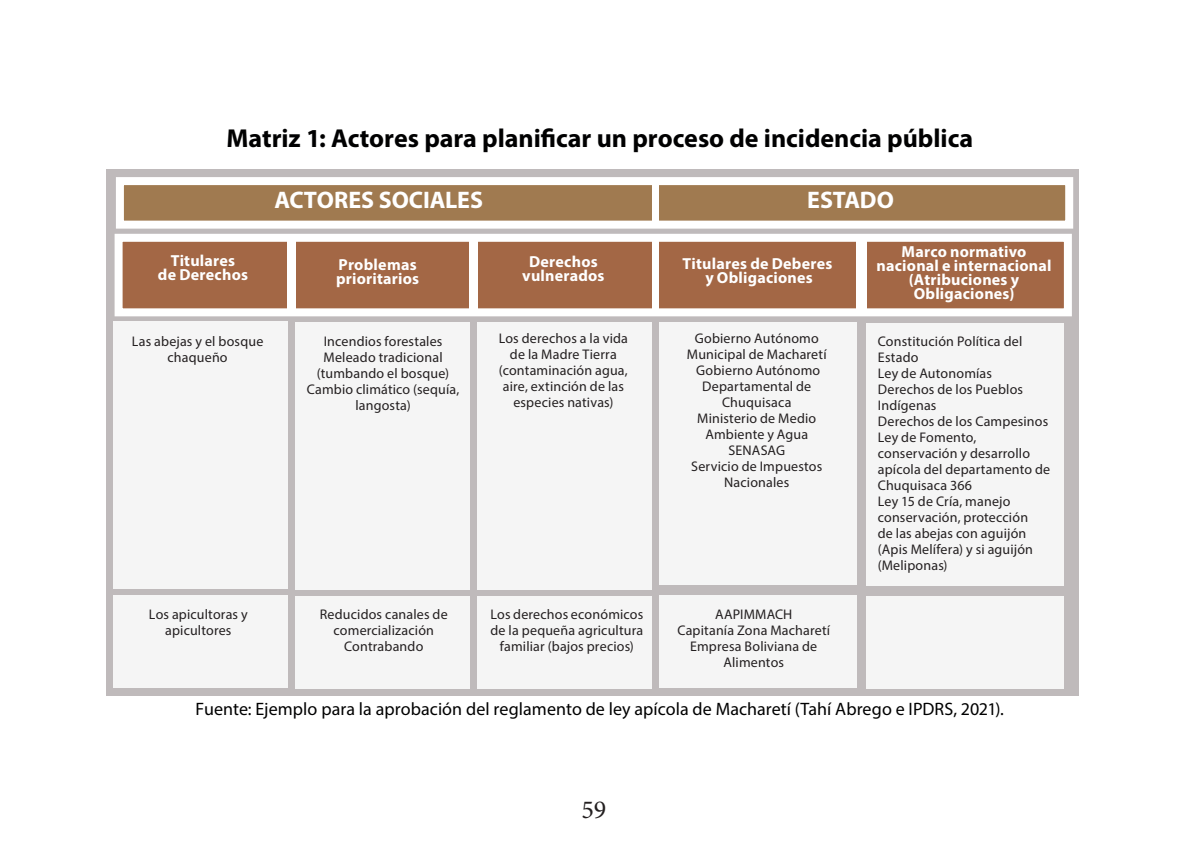
<style>
.page{position:relative;width:1191px;height:851px;background:#fff}
.page>*{position:absolute;margin:0;border:0;box-sizing:border-box;transform-origin:0 0}
.t1{font:700 26px "Myriad Pro";color:#000001}
.t2{font:26px "Minion Pro";color:#231f20}
.t3{font:700 24px "Myriad Pro";letter-spacing:-.005em;color:#fff}
.t4{font:18px "Myriad Pro";letter-spacing:.005em;color:#000001}
.t5{font:700 16px/14px "Myriad Pro";letter-spacing:.015em;color:#fff;text-align:center}
.t6{font:14px/16px "Myriad Pro";letter-spacing:.01em;color:#231f20;text-align:center}
</style>
<div class="page">
<div style="left:106px;top:170px;width:973px;height:525px;background:#bfbabb"></div>
<div style="left:659px;top:322px;width:197px;height:262px;background:#f5f5f5"></div>
<div style="left:866px;top:323px;width:197px;height:262px;background:#f5f5f5"></div>
<div style="left:659px;top:595px;width:197px;height:93px;background:#f5f5f5"></div>
<div style="left:866px;top:595px;width:197px;height:93px;background:#f5f5f5"></div>
<div style="left:113px;top:322px;width:174px;height:267px;background:#f5f5f5"></div>
<div style="left:295px;top:322px;width:175px;height:267px;background:#f5f5f5"></div>
<div style="left:478px;top:322px;width:174px;height:267px;background:#f5f5f5"></div>
<div style="left:113px;top:595px;width:174px;height:93px;background:#f5f5f5"></div>
<div style="left:295px;top:595px;width:175px;height:93px;background:#f5f5f5"></div>
<div style="left:478px;top:595px;width:174px;height:93px;background:#f5f5f5"></div>
<div style="left:115px;top:234px;width:956px;height:82px;background:#a36745;border:8px solid #fff"></div>
<div style="left:116px;top:177px;width:957px;height:51px;background:#a07a50;border:8px solid #fff"></div>
<div style="left:652px;top:238px;width:7px;height:74px;background:#fff"></div>
<div style="left:856px;top:238px;width:10px;height:74px;background:#fff"></div>
<div style="left:470px;top:237px;width:8px;height:74px;background:#fff"></div>
<div style="left:652px;top:180px;width:7px;height:45px;background:#fff"></div>
<div style="left:287px;top:238px;width:8px;height:74px;background:#fff"></div>
<h1 class="t1" style="left:226px;top:121px;width:748px">Matriz 1: Actores para planificar un proceso de incidencia pública</h1>
<p class="t5" style="left:158px;top:253px;width:92px">Titulares<br>de Derechos</p>
<h2 class="t3" style="left:274px;top:184px;width:210px">ACTORES SOCIALES</h2>
<h2 class="t3" style="left:807px;top:184px;width:88px">ESTADO</h2>
<p class="t5" style="left:336px;top:256px;width:84px;text-align:left">Problemas prioritarios</p>
<p class="t5" style="left:522px;top:254px;width:84px">Derechos vulnerados</p>
<p class="t5" style="left:682px;top:255px;width:151px">Titulares de Deberes y Obligaciones</p>
<p class="t5" style="left:876px;top:244px;width:176px">Marco normativo nacional e internacional (Atribuciones y<br>Obligaciones)</p>
<p class="t6" style="left:132px;top:333px;width:133px">Las abejas y el bosque chaqueño</p>
<p class="t6" style="left:307px;top:333px;width:154px">Incendios forestales<br>Meleado tradicional (tumbando el bosque)<br>Cambio climático (sequía, langosta)</p>
<p class="t6" style="left:499px;top:329px;width:131px">Los derechos a la vida de la Madre Tierra (contaminación agua, aire, extinción de las especies nativas)</p>
<p class="t6" style="left:687px;top:329px;width:141px">Gobierno Autónomo<br>Municipal de Macharetí<br>Gobierno Autónomo<br>Departamental de<br>Chuquisaca<br>Ministerio de Medio<br>Ambiente y Agua<br>SENASAG<br>Servicio de Impuestos<br>Nacionales</p>
<p class="t6" style="left:878px;top:333px;width:174px;text-align:left">Constitución Política del<br>Estado<br>Ley de Autonomías<br>Derechos de los Pueblos<br>Indígenas<br>Derechos de los Campesinos<br>Ley de Fomento, conservación y desarrollo apícola del departamento de<br>Chuquisaca 366<br>Ley 15 de Cría, manejo conservación, protección<br>de las abejas con aguijón (Apis Melífera) y si aguijón (Meliponas)</p>
<p class="t6" style="left:149px;top:606px;width:100px">Los apicultoras y apicultores</p>
<p class="t6" style="left:320px;top:606px;width:129px">Reducidos canales de comercialización<br>Contrabando</p>
<p class="t6" style="left:490px;top:606px;width:154px">Los derechos económicos de la pequeña agricultura familiar (bajos precios)</p>
<p class="t6" style="left:677px;top:606px;width:154px">AAPIMMACH<br>Capitanía Zona Macharetí<br>Empresa Boliviana de<br>Alimentos</p>
<p class="t4" style="left:196px;top:697px;width:810px">Fuente: Ejemplo para la aprobación del reglamento de ley apícola de Macharetí (Tahí Abrego e IPDRS, 2021).</p>
<h1 class="t2" style="left:581px;top:792px;width:26px">59</h1>
</div>
